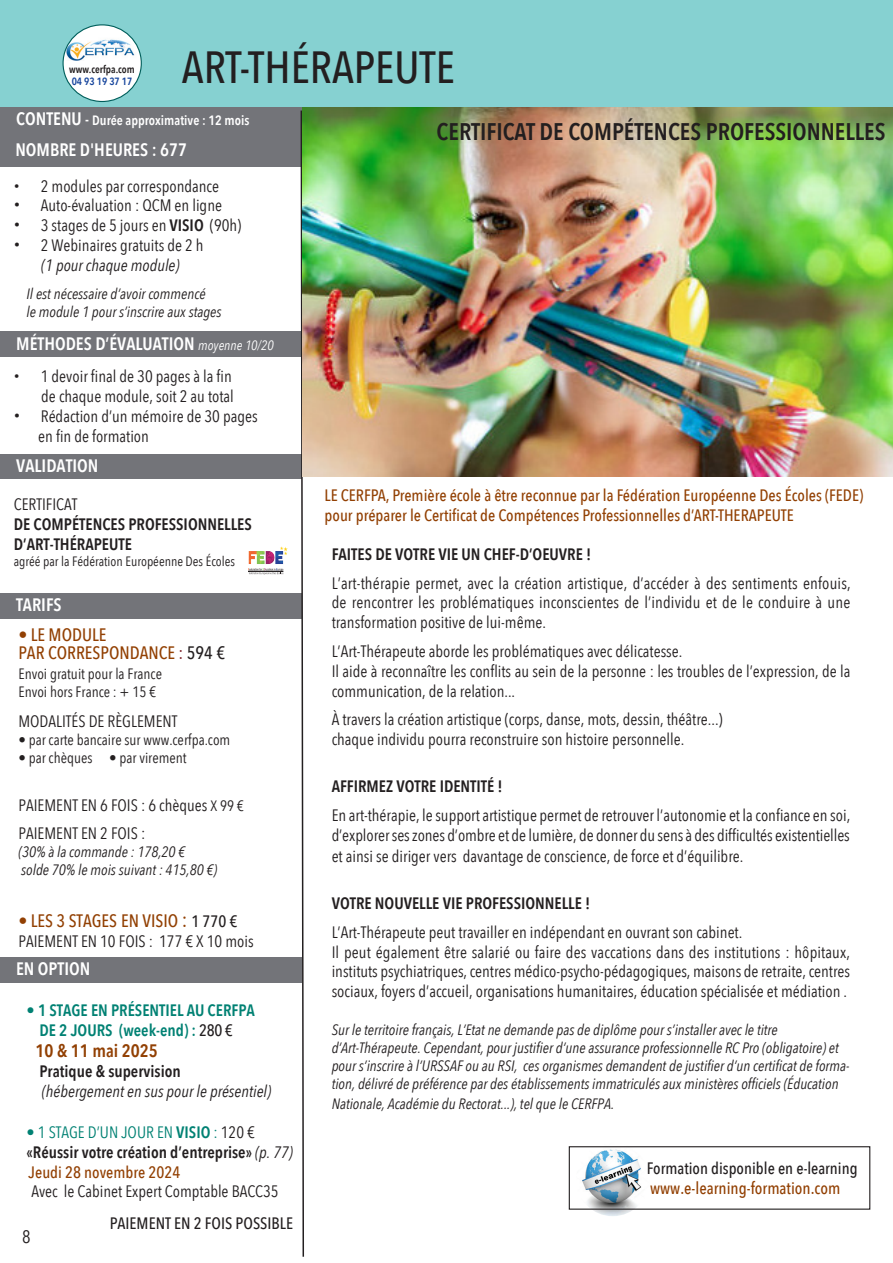
<style>
.page{position:relative;width:893px;height:1263px;background:#fff}
.page>*{position:absolute;margin:0;border:0;box-sizing:border-box;transform-origin:0 0}
.Titre_formation{font:500 45px "Avenir Next Condensed";color:#231f20}
.Titre_formation-2{font:600 24px "Avenir Next Condensed";color:#231f20}
.BLOC_page_paire{font:600 18px "Avenir Next Condensed";color:#fff}
.BLOC_page_paire-2{font:500 18px "Avenir Next Condensed";color:#924003}
.BLOC_page_paire-3{font:600 18px "Avenir Next Condensed";color:#924003}
.t1{font:18px "Avenir Next Condensed";color:#231f20}
.t2{font:500 16.8px "Avenir Next Condensed";color:#924003}
.BLOC_page_paire-4{font:16.5px/19.8px "Avenir Next Condensed";color:#231f20;text-align:justify}
.BLOC_page_paire-5{font:600 16.5px "Avenir Next Condensed";color:#231f20}
.BLOC_page_paire-6{font:500 16.5px/19.8px "Avenir Next Condensed";color:#924003}
.BLOC_page_paire-7{font:500 16.5px "Avenir Next Condensed";color:#231f20}
.BLOC_page_paire-8{font:italic 16.5px "Avenir Next Condensed";color:#231f20}
.t3{font:600 16.5px "Avenir Next Condensed";color:#008173}
.t4{font:16.5px "Avenir Next Condensed";color:#008173}
.BLOC_page_paire-9{font:italic 15px/18px "Avenir Next Condensed";color:#231f20}
.BLOC_page_paire-10{font:15px "Avenir Next Condensed";color:#231f20}
.BLOC_page_paire-11{font:13.5px "Avenir Next Condensed";color:#231f20}
.t5{font:600 13.5px "Avenir Next Condensed";color:#fff}
.t6{font:600 10.5px "Avenir Next Condensed";color:#231f20}
.t7{font:600 10.5px "Avenir Next Condensed";color:#18469d}
.s1{font-size:18px}
.s2{font-size:16.5px}
.s3{font-family:"Helvetica"}
.s4{font-family:"Helvetica";font-size:18px}
.s5{font-weight:600}
.s6{font-weight:400;font-style:italic;font-size:13.5px}
.s7{color:#7b2129}
.s8{color:#231f20}
.s9{font-size:15px}
.s10{font-size:21px}
.s11{font-size:16.5px;color:#231f20}
.s12{font-weight:500;color:#231f20}
.s13{font-weight:400;font-style:italic}
</style>
<div class="page">
<div style="left:0;top:593px;width:302px;height:26px;background:#737479"></div>
<div style="left:0;top:454px;width:302px;height:25px;background:#737479"></div>
<div style="left:0;top:332px;width:302px;height:25px;background:#737479"></div>
<div style="left:0;top:107px;width:307px;height:60px;background:#737479"></div>
<div style="left:0;top:0;width:893px;height:106px;background:#86d1d1"></div>
<img style="left:249px;top:551px;width:34px;height:13px">
<svg style="left:280px;top:546px;width:8px;height:9px"></svg>
<svg style="left:249px;top:568px;width:34px;height:7px"></svg>
<svg style="left:300px;top:109px;width:5px;height:1148px"></svg>
<div style="left:0;top:957px;width:302px;height:25px;background:#737479"></div>
<img style="left:303px;top:107px;width:590px;height:369px">
<img style="left:576px;top:1143px;width:73px;height:73px;border-radius:37px">
<div style="left:569px;top:1146px;width:301px;height:64px;border:1px solid #231f20"></div>
<img style="left:63px;top:25px;width:78px;height:76px">
<div style="left:63px;top:24px;width:79px;height:78px;border:1px solid #005e5b;border-radius:50%"></div>
<p class="t6" style="left:69px;top:60px;width:67px">www.cerfpa.com</p>
<p class="t7" style="left:72px;top:73px;width:62px">04 93 19 37 17</p>
<p class="Titre_formation" style="left:182px;top:40px;width:275px">ART-THÉRAPEUTE</p>
<p class="t5" style="left:16px;top:109px;width:235px"><span class="s1">CONTENU</span> <span class="s2">-</span> Durée approximative : 12 mois</p>
<p class="BLOC_page_paire" style="left:15px;top:134px;width:173px">NOMBRE D'HEURES : 677</p>
<p class="BLOC_page_paire-4" style="left:14px;top:175px;width:207px"><span class="s3">•</span> 2 modules par correspondance</p>
<p class="BLOC_page_paire-4" style="left:14px;top:195px;width:210px"><span class="s4">•</span> Auto-évaluation : QCM en ligne</p>
<p class="BLOC_page_paire-4" style="left:14px;top:215px;width:229px"><span class="s4">•</span> 3 stages de 5 jours en <span class="s5">VISIO</span> (90h)</p>
<p class="BLOC_page_paire-4" style="left:14px;top:234px;width:191px"><span class="s4">•</span> 2 Webinaires gratuits de 2 h</p>
<p class="BLOC_page_paire-8" style="left:41px;top:255px;width:140px">(1 pour chaque module)</p>
<p class="BLOC_page_paire-9" style="left:27px;top:285px;width:181px">Il est nécessaire d’avoir commencé</p>
<p class="BLOC_page_paire-9" style="left:27px;top:303px;width:197px">le module 1 pour s’inscrire aux stages</p>
<p class="BLOC_page_paire" style="left:16px;top:328px;width:259px">MÉTHODES D’ÉVALUATION <span class="s6">moyenne 10/20</span></p>
<p class="BLOC_page_paire-4" style="left:14px;top:366px;width:220px"><span class="s3">•</span> 1 devoir final de 30 pages à la fin</p>
<p class="BLOC_page_paire-4" style="left:41px;top:386px;width:194px">de chaque module, soit 2 au total</p>
<p class="BLOC_page_paire-4" style="left:14px;top:405px;width:245px"><span class="s4">•</span> Rédaction d’un mémoire de 30 pages</p>
<p class="BLOC_page_paire-4" style="left:38px;top:425px;width:112px">en fin de formation</p>
<p class="BLOC_page_paire" style="left:16px;top:450px;width:84px">VALIDATION</p>
<p class="Titre_formation-2" style="left:437px;top:111px;width:450px">CERTIFICAT DE COMPÉTENCES PROFESSIONNELLES</p>
<p class="BLOC_page_paire-6" style="left:325px;top:486px;width:540px">LE CERFPA, Première école à être reconnue par la Fédération Européenne Des Écoles (FEDE) pour préparer le Certificat de Compétences Professionnelles d’ART-THERAPEUTE</p>
<p class="BLOC_page_paire-4" style="left:14px;top:494px;width:65px">CERTIFICAT</p>
<p class="BLOC_page_paire-5" style="left:14px;top:510px;width:240px">DE COMPÉTENCES PROFESSIONNELLES</p>
<p class="BLOC_page_paire-5" style="left:14px;top:530px;width:120px">D’ART-THÉRAPEUTE</p>
<p class="BLOC_page_paire-11" style="left:14px;top:550px;width:223px">agréé par la Fédération Européenne Des Écoles</p>
<p class="BLOC_page_paire-5" style="left:332px;top:540px;width:261px">FAITES DE VOTRE VIE UN CHEF-D’OEUVRE !</p>
<p class="BLOC_page_paire-4" style="left:332px;top:572px;width:521px">L’art-thérapie permet, avec la création artistique, d’accéder à des sentiments enfouis, de rencontrer les problématiques inconscientes de l’individu et de le conduire à une transformation positive de lui-même.</p>
<p class="BLOC_page_paire-4" style="left:332px;top:641px;width:352px">L’Art-Thérapeute aborde les problématiques avec délicatesse.</p>
<p class="BLOC_page_paire-4" style="left:332px;top:660px;width:520px">Il aide à reconnaître les conflits au sein de la personne : les troubles de l’expression, de la communication, de la relation...</p>
<p class="BLOC_page_paire-4" style="left:332px;top:709px;width:393px">À travers la création artistique (corps, danse, mots, dessin, théâtre...)</p>
<p class="BLOC_page_paire-4" style="left:332px;top:729px;width:354px">chaque individu pourra reconstruire son histoire personnelle.</p>
<p class="BLOC_page_paire-5" style="left:332px;top:772px;width:173px">AFFIRMEZ VOTRE IDENTITÉ !</p>
<p class="BLOC_page_paire-4" style="left:332px;top:804px;width:520px">En art-thérapie, le support artistique permet de retrouver l’autonomie et la confiance en soi, d’explorer ses zones d’ombre et de lumière, de donner du sens à des difficultés existentielles</p>
<p class="BLOC_page_paire-4" style="left:332px;top:846px;width:413px">et ainsi se diriger vers davantage de conscience, de force et d’équilibre.</p>
<p class="BLOC_page_paire-5" style="left:332px;top:889px;width:260px">VOTRE NOUVELLE VIE PROFESSIONNELLE !</p>
<p class="BLOC_page_paire-4" style="left:332px;top:921px;width:412px">L’Art-Thérapeute peut travailler en indépendant en ouvrant son cabinet.</p>
<p class="BLOC_page_paire-4" style="left:332px;top:941px;width:520px">Il peut également être salarié ou faire des vaccations dans des institutions : hôpitaux, instituts psychiatriques, centres médico-psycho-pédagogiques, maisons de retraite, centres sociaux, foyers d’accueil, organisations humanitaires, éducation spécialisée et médiation .</p>
<p class="BLOC_page_paire-9" style="left:332px;top:1021px;width:448px">Sur le territoire français, L’Etat ne demande pas de diplôme pour s’installer avec le titre</p>
<p class="BLOC_page_paire-9" style="left:332px;top:1039px;width:519px">d’Art-Thérapeute. Cependant, pour justifier d’une assurance professionnelle RC Pro (obligatoire) et pour s’inscrire à l’URSSAF ou au RSI, ces organismes demandent de justifier d’un certificat de forma&shy;tion, délivré de préférence par des établissements immatriculés aux ministères officiels (Éducation</p>
<p class="BLOC_page_paire-9" style="left:332px;top:1095px;width:284px">Nationale, Académie du Rectorat...), tel que le CERFPA.</p>
<p class="BLOC_page_paire" style="left:16px;top:589px;width:47px">TARIFS</p>
<p class="BLOC_page_paire-2" style="left:18px;top:624px;width:90px">• LE MODULE</p>
<p class="BLOC_page_paire-2" style="left:18px;top:642px;width:208px">PAR CORRESPONDANCE <span class="s7">:</span> <span class="s8">594 €</span></p>
<p class="BLOC_page_paire-10" style="left:18px;top:661px;width:145px">Envoi gratuit pour la France</p>
<p class="BLOC_page_paire-10" style="left:18px;top:679px;width:139px">Envoi hors France : + 15 €</p>
<p class="BLOC_page_paire-4" style="left:18px;top:711px;width:161px">MODALITÉS DE RÈGLEMENT</p>
<p class="BLOC_page_paire-10" style="left:18px;top:727px;width:213px">• par carte bancaire sur www.cerfpa.com</p>
<p class="BLOC_page_paire-10" style="left:18px;top:745px;width:170px">• par chèques • par virement</p>
<p class="BLOC_page_paire-4" style="left:18px;top:795px;width:227px">PAIEMENT EN 6 FOIS : 6 chèques <span class="s9">X 99 €</span></p>
<p class="BLOC_page_paire-4" style="left:18px;top:822px;width:128px">PAIEMENT EN 2 FOIS :</p>
<p class="BLOC_page_paire-9" style="left:18px;top:842px;width:168px">(30% à la commande : 178,20 €</p>
<p class="BLOC_page_paire-9" style="left:21px;top:860px;width:197px">solde 70% le mois suivant : 415,80 €)</p>
<p class="BLOC_page_paire-2" style="left:18px;top:910px;width:220px">• LES 3 STAGES EN VISIO <span class="s10">:</span> <span class="s11">1 770 €</span></p>
<p class="BLOC_page_paire-4" style="left:18px;top:930px;width:237px">PAIEMENT EN 10 FOIS : 177 € X 10 mois</p>
<p class="BLOC_page_paire" style="left:16px;top:953px;width:76px">EN OPTION</p>
<p class="t3" style="left:27px;top:996px;width:230px">• 1 STAGE EN PRÉSENTIEL AU CERFPA</p>
<p class="t3" style="left:39px;top:1015px;width:195px">DE 2 JOURS (week-end) : <span class="s12">280 €</span></p>
<p class="BLOC_page_paire-3" style="left:36px;top:1035px;width:124px">10 &amp; 11 mai 2025</p>
<p class="BLOC_page_paire-5" style="left:39px;top:1057px;width:143px">Pratique &amp; supervision</p>
<p class="BLOC_page_paire-8" style="left:42px;top:1081px;width:231px">(hébergement en sus pour le présentiel)</p>
<p class="t4" style="left:27px;top:1118px;width:230px">• 1 STAGE D’UN JOUR EN <span class="s5">VISIO</span> : <span class="s8">120 €</span></p>
<p class="BLOC_page_paire-5" style="left:27px;top:1138px;width:268px">«Réussir votre création d’entreprise» <span class="s13">(p. 77)</span></p>
<p class="BLOC_page_paire-6" style="left:29px;top:1162px;width:153px">Jeudi 28 novembre 2024</p>
<p class="BLOC_page_paire-4" style="left:31px;top:1181px;width:249px">Avec le Cabinet Expert Comptable BACC35</p>
<p class="BLOC_page_paire-7" style="left:110px;top:1213px;width:185px">PAIEMENT EN 2 FOIS POSSIBLE</p>
<p class="BLOC_page_paire-7" style="left:647px;top:1158px;width:212px">Formation disponible en e-learning</p>
<p class="t2" style="left:650px;top:1178px;width:192px">www.e-learning-formation.com</p>
<p class="t1" style="left:22px;top:1221px;width:10px">8</p>
</div>
